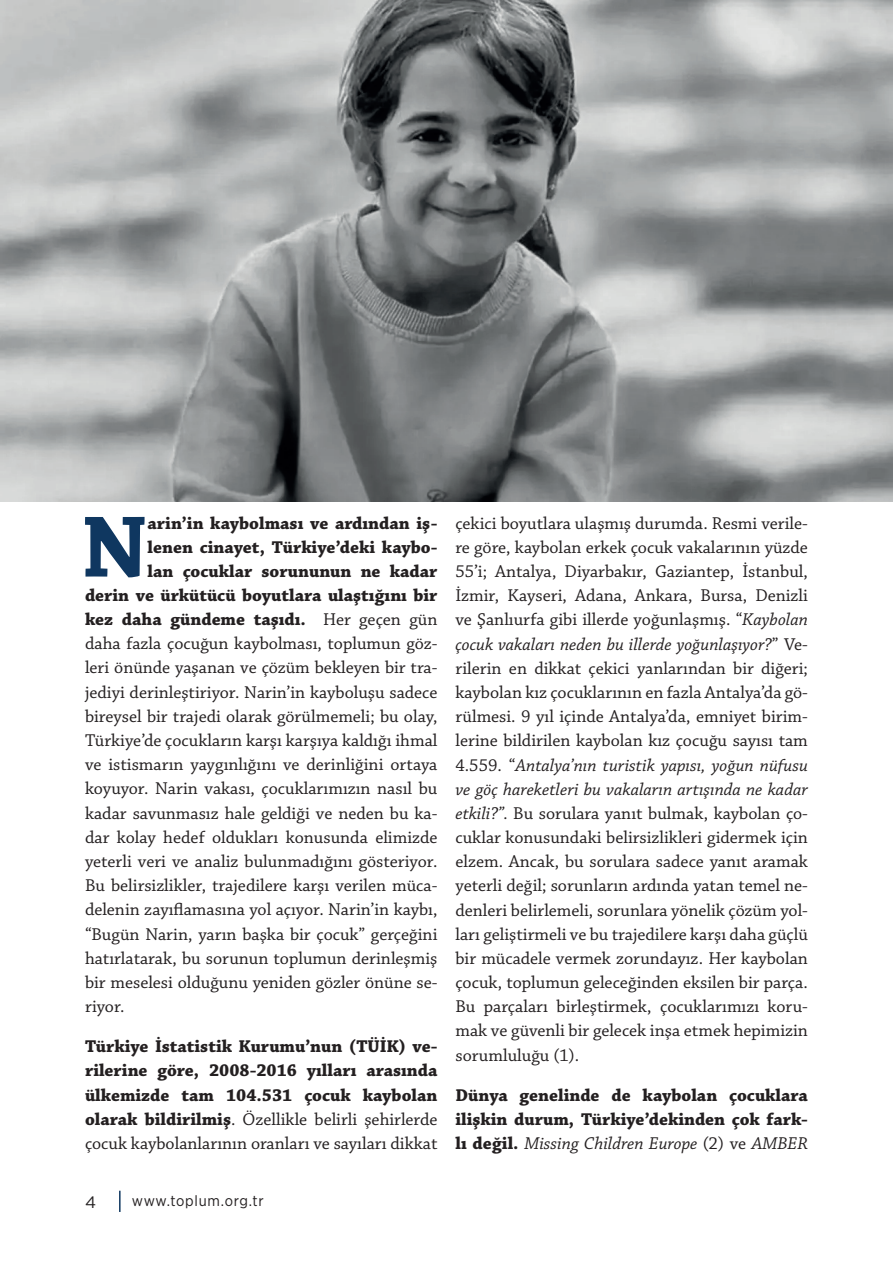
<style>
.page{position:relative;width:893px;height:1263px;background:#fff}
.page>*{position:absolute;margin:0;border:0;box-sizing:border-box;transform-origin:0 0}
.t1{font:700 91.8px "Chaparral Pro";color:#0f3760}
.t2{font:18px/24.2px "Chaparral Pro";color:#231f20;text-align:justify}
.t3{font:700 18px/24.2px "Chaparral Pro";color:#231f20;text-align:justify}
.t4{font:16.5px "Gotham";color:#231f20}
.t5{font:15px "Gotham Narrow";letter-spacing:.05em;color:#231f20}
.s1{font-weight:400}
.s2{font-style:italic}
.s3{font-weight:400;font-style:italic}
</style>
<div class="page">
<hr style="left:119px;top:1191px;width:2px;height:21px;background:#0f3760">
<img style="left:0;top:0;width:893px;height:502px">
<h1 class="t1" style="left:82px;top:493px;width:67px">N</h1>
<p class="t3" style="left:148px;top:511px;width:291px">arin’in kaybolması ve ardından iş-</p>
<p class="t3" style="left:148px;top:535px;width:291px">lenen cinayet, Türkiye’deki kaybo-</p>
<p class="t3" style="left:148px;top:559px;width:291px">lan çocuklar sorununun ne kadar</p>
<p class="t3" style="left:85px;top:584px;width:354px">derin ve ürkütücü boyutlara ulaştığını bir</p>
<p class="t3" style="left:85px;top:608px;width:354px">kez daha gündeme taşıdı. <span class="s1">Her geçen gün</span></p>
<p class="t2" style="left:85px;top:632px;width:354px">daha fazla çocuğun kaybolması, toplumun göz-</p>
<p class="t2" style="left:85px;top:656px;width:354px">leri önünde yaşanan ve çözüm bekleyen bir tra-</p>
<p class="t2" style="left:85px;top:680px;width:354px">jediyi derinleştiriyor. Narin’in kayboluşu sadece</p>
<p class="t2" style="left:85px;top:705px;width:354px">bireysel bir trajedi olarak görülmemeli; bu olay,</p>
<p class="t2" style="left:85px;top:729px;width:354px">Türkiye’de çocukların karşı karşıya kaldığı ihmal</p>
<p class="t2" style="left:85px;top:753px;width:354px">ve istismarın yaygınlığını ve derinliğini ortaya</p>
<p class="t2" style="left:85px;top:777px;width:354px">koyuyor. Narin vakası, çocuklarımızın nasıl bu</p>
<p class="t2" style="left:85px;top:801px;width:354px">kadar savunmasız hale geldiği ve neden bu ka-</p>
<p class="t2" style="left:85px;top:826px;width:354px">dar kolay hedef oldukları konusunda elimizde</p>
<p class="t2" style="left:85px;top:850px;width:354px">yeterli veri ve analiz bulunmadığını gösteriyor.</p>
<p class="t2" style="left:85px;top:874px;width:354px">Bu belirsizlikler, trajedilere karşı verilen müca-</p>
<p class="t2" style="left:85px;top:898px;width:354px">delenin zayıflamasına yol açıyor. Narin’in kaybı,</p>
<p class="t2" style="left:85px;top:922px;width:354px">“Bugün Narin, yarın başka bir çocuk” gerçeğini</p>
<p class="t2" style="left:85px;top:947px;width:354px">hatırlatarak, bu sorunun toplumun derinleşmiş</p>
<p class="t2" style="left:85px;top:971px;width:354px">bir meselesi olduğunu yeniden gözler önüne se-</p>
<p class="t2" style="left:85px;top:995px;width:41px">riyor.</p>
<p class="t3" style="left:85px;top:1035px;width:354px">Türkiye İstatistik Kurumu’nun (TÜİK) ve&shy;rilerine göre, 2008-2016 yılları arasında ülkemizde tam 104.531 çocuk kaybolan olarak bildirilmiş<span class="s1">. Özellikle belirli şehirlerde çocuk kaybolanlarının oranları ve sayıları dikkat</span></p>
<p class="t4" style="left:85px;top:1191px;width:13px">4</p>
<p class="t5" style="left:132px;top:1192px;width:133px">www.toplum.org.tr</p>
<p class="t2" style="left:455px;top:512px;width:354px">çekici boyutlara ulaşmış durumda. Resmi verile&shy;re göre, kaybolan erkek çocuk vakalarının yüzde 55’i; Antalya, Diyarbakır, Gaziantep, İstanbul, İzmir, Kayseri, Adana, Ankara, Bursa, Denizli ve Şanlıurfa gibi illerde yoğunlaşmış. “<span class="s2">Kaybolan çocuk vakaları neden bu illerde yoğunlaşıyor?</span>” Ve&shy;rilerin en dikkat çekici yanlarından bir diğeri; kaybolan kız çocuklarının en fazla Antalya’da gö&shy;rülmesi. 9 yıl içinde Antalya’da, emniyet birim&shy;lerine bildirilen kaybolan kız çocuğu sayısı tam 4.559. “<span class="s2">Antalya’nın turistik yapısı, yoğun nüfusu ve göç hareketleri bu vakaların artışında ne kadar etkili?”.</span> Bu sorulara yanıt bulmak, kaybolan ço&shy;cuklar konusundaki belirsizlikleri gidermek için elzem. Ancak, bu sorulara sadece yanıt aramak yeterli değil; sorunların ardında yatan temel ne&shy;denleri belirlemeli, sorunlara yönelik çözüm yol&shy;ları geliştirmeli ve bu trajedilere karşı daha güçlü bir mücadele vermek zorundayız. Her kaybolan çocuk, toplumun geleceğinden eksilen bir parça.<br>Bu parçaları birleştirmek, çocuklarımızı koru&shy;mak ve güvenli bir gelecek inşa etmek hepimizin sorumluluğu (1).</p>
<p class="t3" style="left:455px;top:1084px;width:354px">Dünya genelinde de kaybolan çocuklara ilişkin durum, Türkiye’dekinden çok fark&shy;lı değil. <span class="s3">Missing Children Europe</span> <span class="s1">(2) ve</span> <span class="s3">AMBER</span></p>
</div>
